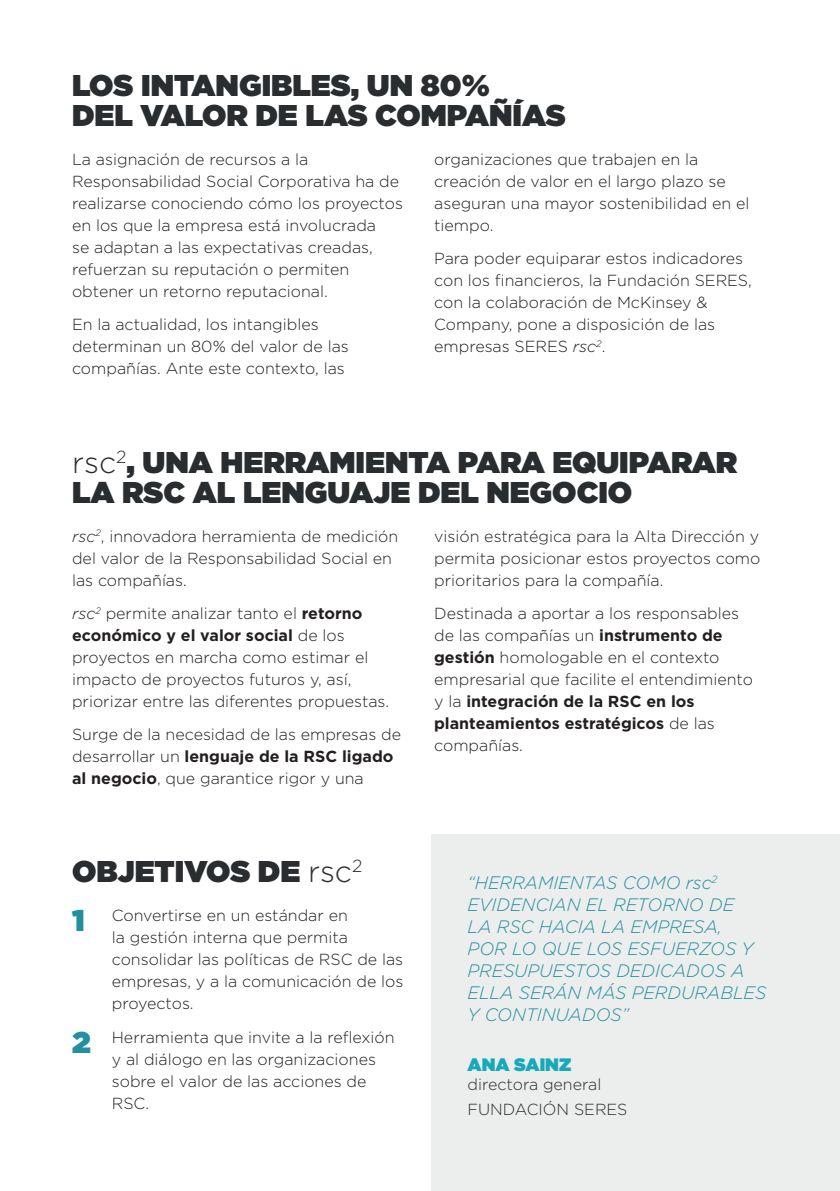
<style>
.page{position:relative;width:840px;height:1191px;background:#fff}
.page>*{position:absolute;margin:0;border:0;box-sizing:border-box;transform-origin:0 0}
.t1{font:900 30px/30px "Gotham";color:#292d2f}
.t2{font:900 30px "Gotham";color:#23909f}
.t3{font:italic 300 18px/22px "Gotham";color:#23909f}
.t4{font:900 18px "Gotham";color:#17a9ba}
.t5{font:300 16px/22px "Gotham";color:#231f20}
.t6{font:300 16px "Gotham";color:#292c2f}
.t7{font:300 16px "Gotham";color:#292d2f}
.s1{font-style:italic}
.s2{font-weight:300}
.s3{font-weight:700}
</style>
<div class="page">
<div style="left:431px;top:834px;width:408px;height:357px;background:#eceded"></div>
<h1 class="t1" style="left:72px;top:70px;width:495px">LOS INTANGIBLES, UN 80%<br>DEL VALOR DE LAS COMPAÑÍAS</h1>
<p class="t5" style="left:72px;top:148px;width:332px">La asignación de recursos a la Responsabilidad Social Corporativa ha de realizarse conociendo cómo los proyectos en los que la empresa está involucrada<br>se adaptan a las expectativas creadas, refuerzan su reputación o permiten obtener un retorno reputacional.</p>
<p class="t5" style="left:72px;top:313px;width:278px">En la actualidad, los intangibles determinan un 80% del valor de las compañías. Ante este contexto, las</p>
<p class="t5" style="left:434px;top:148px;width:316px">organizaciones que trabajen en la creación de valor en el largo plazo se aseguran una mayor sostenibilidad en el tiempo.</p>
<p class="t5" style="left:434px;top:247px;width:319px">Para poder equiparar estos indicadores con los financieros, la Fundación SERES, con la colaboración de McKinsey &amp; Company, pone a disposición de las empresas SERES <span class="s1">rsc</span><sup>2</sup>.</p>
<h1 class="t1" style="left:72px;top:446px;width:666px"><span class="s2">rsc</span><sup>2</sup>, UNA HERRAMIENTA PARA EQUIPARAR<br>LA RSC AL LENGUAJE DEL NEGOCIO</h1>
<p class="t5" style="left:72px;top:524px;width:327px"><span class="s1">rsc</span><sup>2</sup>, innovadora herramienta de medición del valor de la Responsabilidad Social en las compañías.</p>
<p class="t5" style="left:72px;top:602px;width:318px"><span class="s1">rsc</span><sup>2</sup> permite analizar tanto el <span class="s3">retorno económico y el valor social</span> de los proyectos en marcha como estimar el impacto de proyectos futuros y, así, priorizar entre las diferentes propuestas.</p>
<p class="t5" style="left:72px;top:723px;width:330px">Surge de la necesidad de las empresas de desarrollar un <span class="s3">lenguaje de la RSC ligado al negocio</span>, que garantice rigor y una</p>
<p class="t5" style="left:434px;top:524px;width:327px;text-align:justify">visión estratégica para la Alta Dirección y permita posicionar estos proyectos como prioritarios para la compañía.</p>
<p class="t5" style="left:434px;top:602px;width:320px">Destinada a aportar a los responsables de las compañías un <span class="s3">instrumento de gestión</span> homologable en el contexto empresarial que facilite el entendimiento y la <span class="s3">integración de la RSC en los planteamientos estratégicos</span> de las compañías.</p>
<h1 class="t1" style="left:72px;top:856px;width:292px">OBJETIVOS DE <span class="s2">rsc</span><sup>2</sup></h1>
<p class="t5" style="left:112px;top:904px;width:293px">Convertirse en un estándar en<br>la gestión interna que permita consolidar las políticas de RSC de las empresas, y a la comunicación de los proyectos.</p>
<p class="t5" style="left:112px;top:1025px;width:284px">Herramienta que invite a la reflexión y al diálogo en las organizaciones sobre el valor de las acciones de<br>RSC.</p>
<h1 class="t2" style="left:72px;top:899px;width:14px">1</h1>
<h1 class="t2" style="left:72px;top:1020px;width:20px">2</h1>
<p class="t3" style="left:467px;top:871px;width:300px">“HERRAMIENTAS COMO rsc<sup>2<br></sup>EVIDENCIAN EL RETORNO DE<br>LA RSC HACIA LA EMPRESA,<br>POR LO QUE LOS ESFUERZOS Y<br>PRESUPUESTOS DEDICADOS A<br>ELLA SERÁN MÁS PERDURABLES<br>Y CONTINUADOS”</p>
<p class="t4" style="left:467px;top:1051px;width:105px">ANA SAINZ</p>
<p class="t6" style="left:467px;top:1074px;width:135px">directora general</p>
<p class="t7" style="left:467px;top:1099px;width:161px">FUNDACIÓN SERES</p>
</div>
